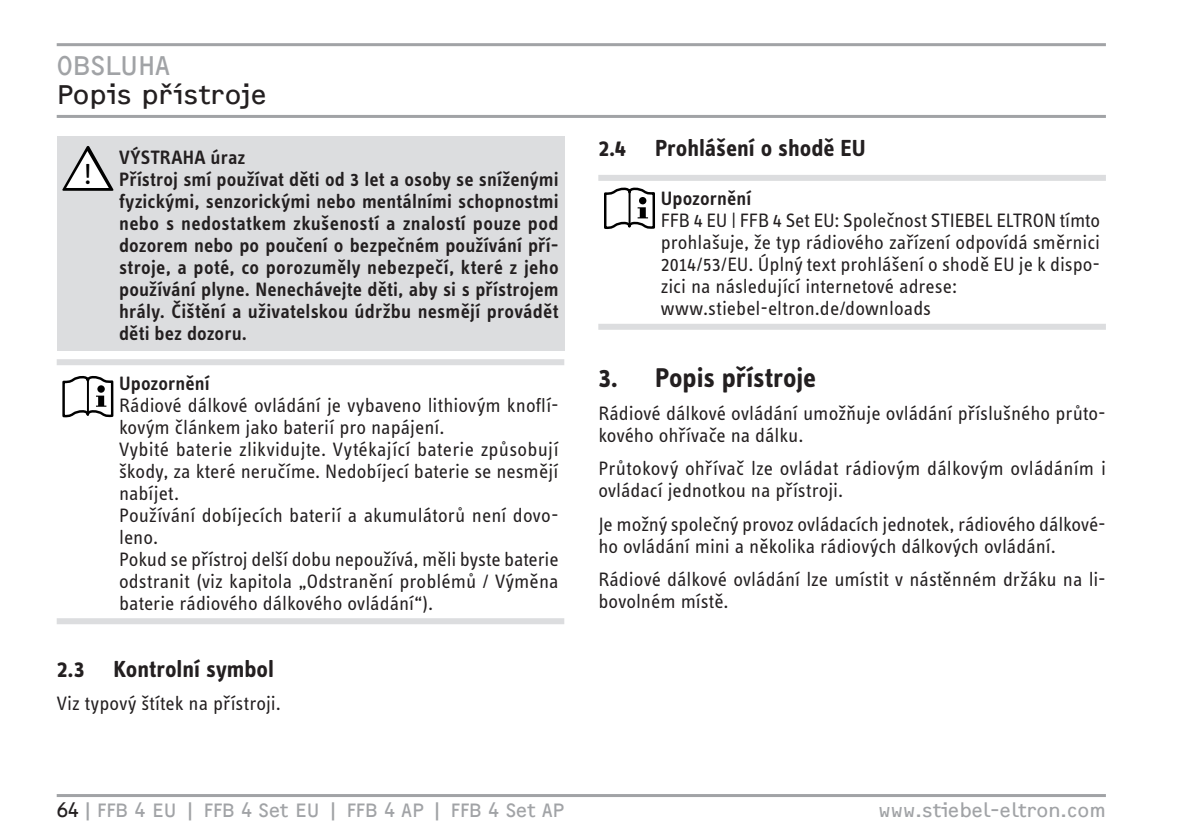
<style>
.page{position:relative;width:1191px;height:840px;background:#fff}
.page>*{position:absolute;margin:0;border:0;box-sizing:border-box;transform-origin:0 0}
.t1{font:30px "STE Info Text";color:#000}
.t2{font:700 28px "STE Info Text";color:#231f20}
.t3{font:28px "F2 FOCR Bczyk Com";letter-spacing:-.005em;color:#231f20}
.t4{font:28px "F2 FOCR Bczyk Com";color:#a1a3a6}
.t5{font:700 24px "STE Info Text";color:#231f20}
.t6{font:20px/22px "STE Info Text";color:#231f20}
.t7{font:600 20px/22px "STE Info Text";letter-spacing:.01em;color:#231f20}
.t8{font:20px "F2 FOCR Bczyk Com";color:#a1a3a6}
.s1{color:#231f20}
</style>
<div class="page">
<hr style="left:57px;top:43px;width:1049px;height:3px;background:#a1a3a6">
<hr style="left:57px;top:115px;width:1049px;height:3px;background:#a1a3a6">
<hr style="left:57px;top:793px;width:1049px;height:3px;background:#a1a3a6">
<div style="left:57px;top:136px;width:507px;height:215px;background:#dcdddf"></div>
<svg style="left:62px;top:146px;width:51px;height:45px"></svg>
<div style="left:57px;top:359px;width:507px;height:6px;background:#dcdddf"></div>
<div style="left:57px;top:618px;width:507px;height:6px;background:#dcdddf"></div>
<svg style="left:62px;top:376px;width:51px;height:41px"></svg>
<hr style="left:87px;top:380px;width:2px;height:33px;background:#000">
<div style="left:598px;top:175px;width:508px;height:6px;background:#dcdddf"></div>
<div style="left:598px;top:323px;width:508px;height:6px;background:#dcdddf"></div>
<svg style="left:604px;top:187px;width:51px;height:42px"></svg>
<hr style="left:628px;top:192px;width:2px;height:33px;background:#000">
<h2 class="t4" style="left:57px;top:49px;width:17px">Obsluha</h2>
<h2 class="t3" style="left:57px;top:78px;width:211px">Popis přístroje</h2>
<h1 class="t1" style="left:83px;top:157px;width:10px">!</h1>
<p class="t7" style="left:119px;top:146px;width:441px">VÝSTRAHA úraz<br>Přístroj smí používat děti od 3 let a osoby se sníženými fyzickými, senzorickými nebo mentálními schopnostmi nebo s nedostatkem zkušeností a znalostí pouze pod dozorem nebo po poučení o bezpečném používání pří&shy;stroje, a poté, co porozuměly nebezpečí, které z jeho používání plyne. Nenechávejte děti, aby si s přístrojem hrály. Čištění a uživatelskou údržbu nesmějí provádět děti bez dozoru.</p>
<p class="t7" style="left:119px;top:372px;width:92px">Upozornění</p>
<p class="t6" style="left:119px;top:393px;width:441px">Rádiové dálkové ovládání je vybaveno lithiovým knoflí&shy;kovým článkem jako baterií pro napájení.<br>Vybité baterie zlikvidujte. Vytékající baterie způsobují škody, za které neručíme. Nedobíjecí baterie se nesmějí nabíjet.<br>Používání dobíjecích baterií a akumulátorů není dovo&shy;leno.<br>Pokud se přístroj delší dobu nepoužívá, měli byste baterie odstranit (viz kapitola „Odstranění problémů / Výměna baterie rádiového dálkového ovládání“).</p>
<p class="t5" style="left:57px;top:654px;width:219px">2.3 Kontrolní symbol</p>
<p class="t6" style="left:57px;top:692px;width:226px">Viz typový štítek na přístroji.</p>
<p class="t5" style="left:598px;top:133px;width:269px">2.4 Prohlášení o shodě EU</p>
<p class="t7" style="left:660px;top:187px;width:92px">Upozornění</p>
<p class="t6" style="left:660px;top:209px;width:441px">FFB 4 EU | FFB 4 Set EU: Společnost STIEBEL ELTRON tímto prohlašuje, že typ rádiového zařízení odpovídá směrnici 2014/53/EU. Úplný text prohlášení o shodě EU je k dispo&shy;zici na následující internetové adrese: www.stiebel-eltron.de/downloads</p>
<h2 class="t2" style="left:598px;top:361px;width:219px">3. Popis přístroje</h2>
<p class="t6" style="left:598px;top:402px;width:509px">Rádiové dálkové ovládání umožňuje ovládání příslušného průto&shy;kového ohřívače na dálku.</p>
<p class="t6" style="left:598px;top:457px;width:509px">Průtokový ohřívač lze ovládat rádiovým dálkovým ovládáním i ovládací jednotkou na přístroji.</p>
<p class="t6" style="left:598px;top:513px;width:509px">Je možný společný provoz ovládacích jednotek, rádiového dálkové&shy;ho ovládání mini a několika rádiových dálkových ovládání.</p>
<p class="t6" style="left:598px;top:568px;width:509px">Rádiové dálkové ovládání lze umístit v nástěnném držáku na li&shy;bovolném místě.</p>
<p class="t8" style="left:57px;top:798px;width:509px"><span class="s1">64</span>|FFB 4 EU | FFB 4 Set EU | FFB 4 AP | FFB 4 Set AP</p>
<p class="t8" style="left:878px;top:798px;width:229px">www.stiebel-eltron.com</p>
</div>
